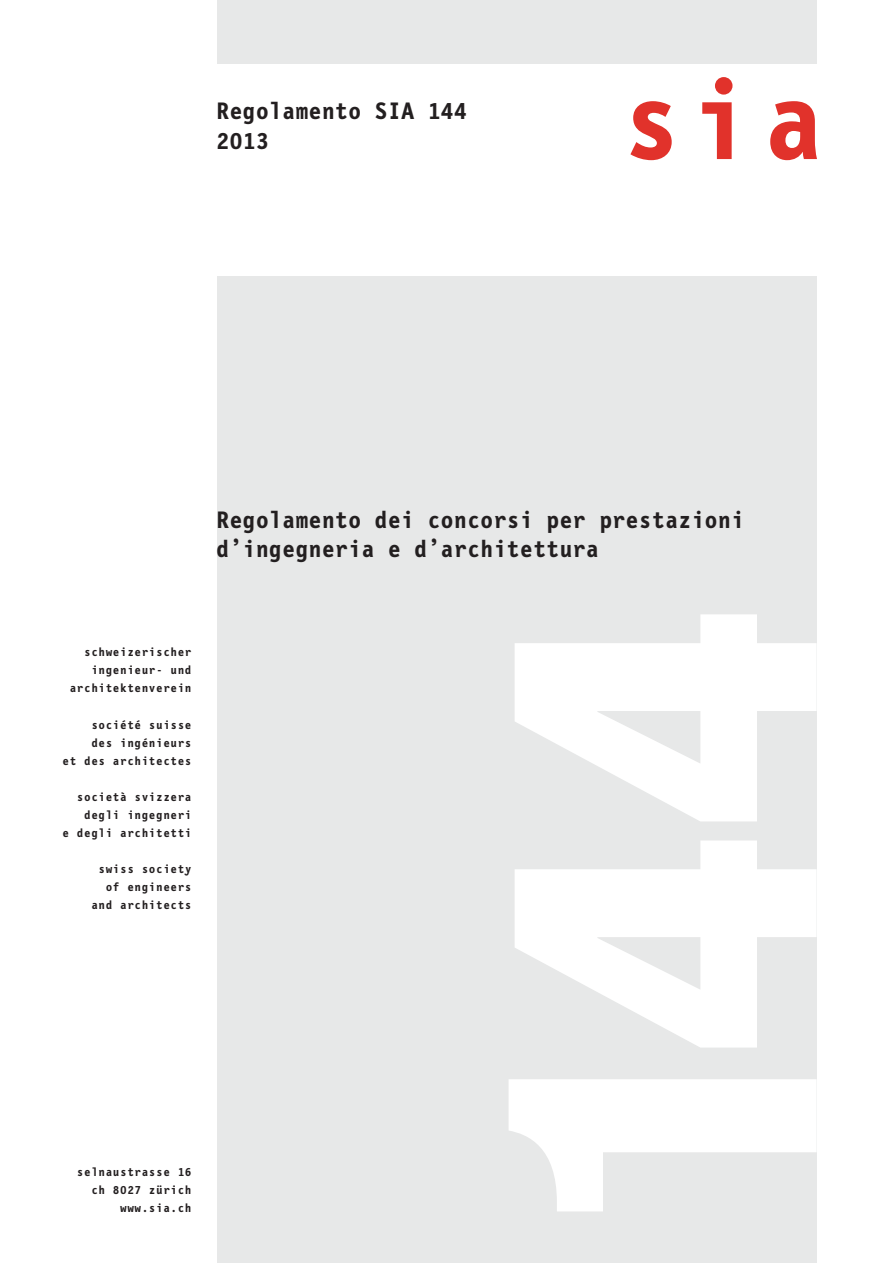
<style>
.page{position:relative;width:893px;height:1263px;background:#fff}
.page>*{position:absolute;margin:0;border:0;box-sizing:border-box;transform-origin:0 0}
.t1{font:800 condensed 435px "Helvetica Neue";color:#fff}
.t2{font:700 113.25px "Letter Gothic";color:#e1322b}
.t3{font:700 24px/29.7px "Letter Gothic";letter-spacing:.05em;color:#231f20}
.t4{font:700 12px/18px "Letter Gothic";letter-spacing:.1em;color:#231f20;text-align:right}
</style>
<div class="page">
<div style="left:217px;top:276px;width:599px;height:987px;background:#e7e8e8"></div>
<div style="left:217px;top:0;width:599px;height:64px;background:#e7e8e8"></div>
<h3 class="t3" style="left:217px;top:98px;width:251px">Regolamento SIA 144<br>2013</h3>
<h2 class="t2" style="left:623px;top:75px;width:201px">sia</h2>
<p class="t4" style="left:70px;top:644px;width:123px">schweizerischer ingenieur- und architektenverein</p>
<p class="t4" style="left:63px;top:716px;width:130px">société suisse<br>des ingénieurs<br>et des architectes</p>
<p class="t4" style="left:63px;top:789px;width:130px">società svizzera degli ingegneri<br>e degli architetti</p>
<p class="t4" style="left:92px;top:861px;width:101px">swiss society of engineers and architects</p>
<p class="t4" style="left:77px;top:1163px;width:116px">selnaustrasse 16 ch 8027 zürich www.sia.ch</p>
<h3 class="t3" style="left:217px;top:506px;width:528px">Regolamento dei concorsi per prestazioni d’ingegneria e d’architettura</h3>
<h1 class="t1" style="left:506px;top:1238px;width:635px;rotate:-90deg">144</h1>
</div>
